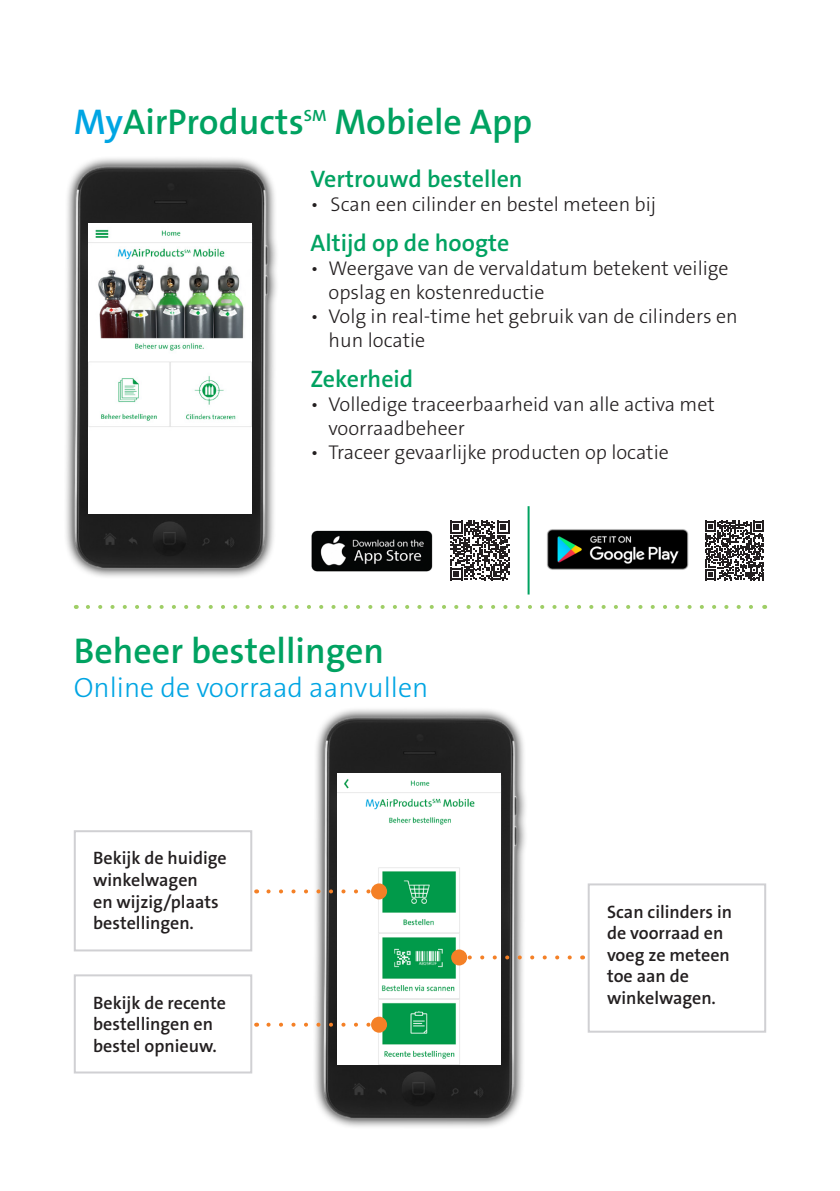
<style>
.page{position:relative;width:840px;height:1191px;background:#fff}
.page>*{position:absolute;margin:0;border:0;box-sizing:border-box;transform-origin:0 0}
.Main_headline{font:600 36px "The Sans LF";color:#00a261}
.Main_headline-2{font:300 28px "The Sans LF";color:#00a5e3}
.Main_headline-3{font:600 24px "The Sans LF";color:#00a261}
.Main_headline-4{font:300 20px/24px "The Sans LF";color:#231f20}
.Main_headline-5{font:600 18px/21.6px "The Sans LF";color:#231f20}
.s1{color:#00a5e3}
</style>
<div class="page">
<img style="left:66px;top:158px;width:211px;height:419px">
<img style="left:88px;top:223px;width:164px;height:291px">
<img style="left:304px;top:709px;width:230px;height:418px">
<img style="left:337px;top:773px;width:163px;height:291px">
<svg style="left:88px;top:605px;width:665px;height:4px"></svg>
<img style="left:311px;top:530px;width:122px;height:41px">
<img style="left:547px;top:529px;width:140px;height:41px">
<svg style="left:705px;top:521px;width:58px;height:59px"></svg>
<svg style="left:450px;top:521px;width:59px;height:59px"></svg>
<hr style="left:527px;top:506px;width:2px;height:88px;background:#00a261">
<div style="left:74px;top:830px;width:178px;height:121px;border:2px solid #d0d0d3"></div>
<div style="left:74px;top:974px;width:178px;height:99px;border:2px solid #d0d0d3"></div>
<svg style="left:268px;top:889px;width:103px;height:4px"></svg>
<div style="left:371px;top:883px;width:16px;height:16px;background:#f48026;border-radius:50%"></div>
<svg style="left:268px;top:1022px;width:103px;height:4px"></svg>
<div style="left:371px;top:1016px;width:16px;height:16px;background:#f48026;border-radius:50%"></div>
<div style="left:587px;top:883px;width:178px;height:149px;border:2px solid #d0d0d3"></div>
<svg style="left:467px;top:955px;width:102px;height:4px"></svg>
<div style="left:451px;top:949px;width:16px;height:16px;background:#f48026;border-radius:50%"></div>
<p class="Main_headline" style="left:74px;top:99px;width:460px"><span class="s1">My</span>AirProducts<sup>SM</sup> Mobiele App</p>
<p class="Main_headline-3" style="left:310px;top:163px;width:213px">Vertrouwd bestellen</p>
<p class="Main_headline-4" style="left:310px;top:192px;width:347px">• Scan een cilinder en bestel meteen bij</p>
<p class="Main_headline-3" style="left:310px;top:227px;width:200px">Altijd op de hoogte</p>
<p class="Main_headline-4" style="left:328px;top:256px;width:401px;text-indent:-18px">• Weergave van de vervaldatum betekent veilige opslag en kostenreductie</p>
<p class="Main_headline-4" style="left:328px;top:304px;width:410px;text-indent:-18px">• Volg in real-time het gebruik van de cilinders en hun locatie</p>
<p class="Main_headline-3" style="left:310px;top:364px;width:104px">Zekerheid</p>
<p class="Main_headline-4" style="left:328px;top:393px;width:387px;text-indent:-18px">• Volledige traceerbaarheid van alle activa met voorraadbeheer</p>
<p class="Main_headline-4" style="left:310px;top:441px;width:359px">• Traceer gevaarlijke producten op locatie</p>
<p class="Main_headline" style="left:74px;top:627px;width:311px">Beheer bestellingen</p>
<p class="Main_headline-2" style="left:74px;top:669px;width:356px">Online de voorraad aanvullen</p>
<p class="Main_headline-5" style="left:93px;top:847px;width:135px">Bekijk de huidige winkelwagen<br>en wijzig/plaats bestellingen.</p>
<p class="Main_headline-5" style="left:93px;top:991px;width:134px">Bekijk de recente bestellingen en bestel opnieuw.</p>
<p class="Main_headline-5" style="left:606px;top:901px;width:126px">Scan cilinders in de voorraad en voeg ze meteen toe aan de winkelwagen.</p>
</div>
